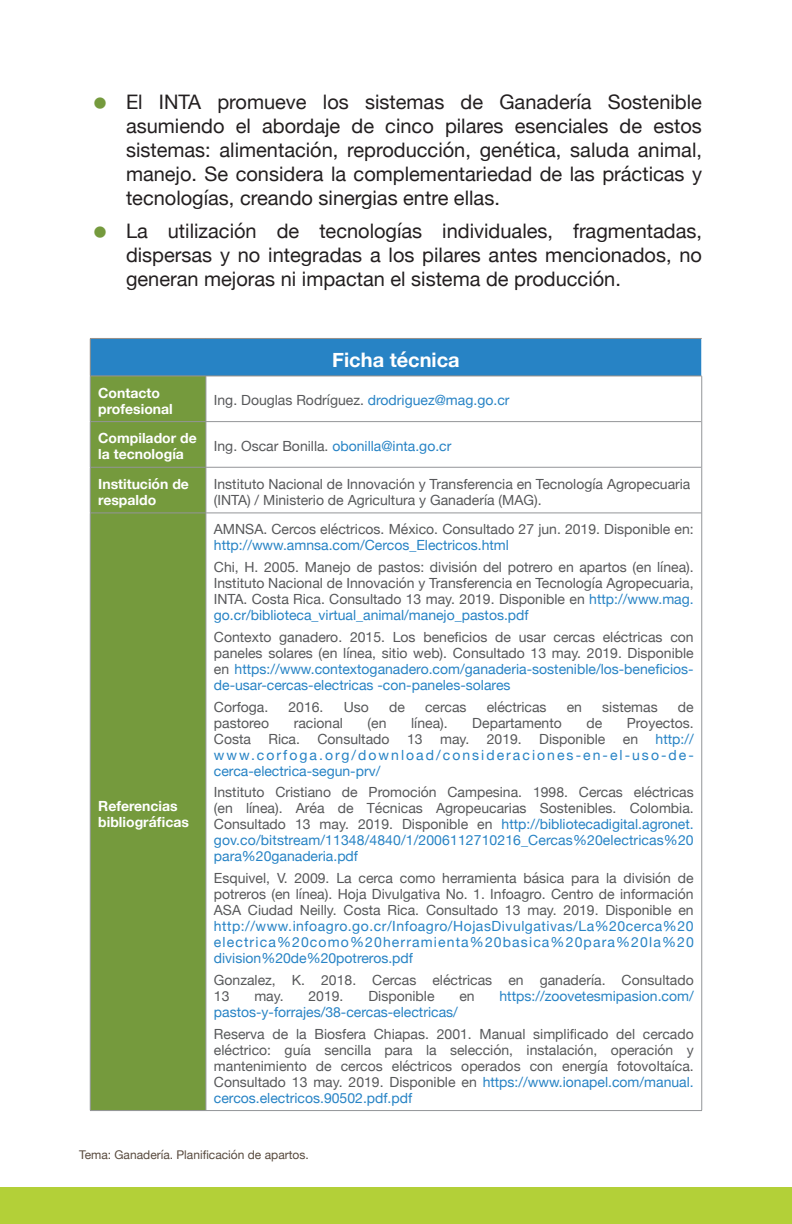
<style>
.page{position:relative;width:792px;height:1224px;background:#fff}
.page>*{position:absolute;margin:0;border:0;box-sizing:border-box;transform-origin:0 0}
.t1{font:20px/24px "Helvetica Neue";color:#231f20;text-align:justify}
.t2{font:700 20px "Helvetica Neue";color:#fff}
.t3{font:14px/16px "Helvetica Neue";color:#57585a;text-align:justify}
.t4{font:14px/16px "Helvetica Neue";color:#2783c5;text-align:justify}
.t5{font:700 14px/16px "Helvetica Neue";color:#fff}
.t6{font:12px "Helvetica Neue";color:#584a3e}
.s1{color:#2783c5}
.s2{color:#57585a}
</style>
<div class="page">
<div style="left:90px;top:338px;width:612px;height:38px;background:#2783c5"></div>
<div style="left:91px;top:377px;width:115px;height:733px;background:#759a3d"></div>
<hr style="left:90px;top:421px;width:116px;height:1px;background:#939598">
<hr style="left:90px;top:467px;width:116px;height:1px;background:#939598">
<hr style="left:90px;top:513px;width:116px;height:1px;background:#939598">
<hr style="left:206px;top:421px;width:495px;height:1px;background:#939598">
<hr style="left:206px;top:467px;width:495px;height:1px;background:#939598">
<hr style="left:206px;top:513px;width:495px;height:1px;background:#939598">
<hr style="left:701px;top:376px;width:1px;height:46px;background:#939598">
<hr style="left:701px;top:422px;width:1px;height:45px;background:#939598">
<hr style="left:701px;top:467px;width:1px;height:46px;background:#939598">
<hr style="left:701px;top:513px;width:1px;height:597px;background:#939598">
<hr style="left:206px;top:1110px;width:496px;height:1px;background:#939598">
<hr style="left:90px;top:376px;width:1px;height:45px;background:#939598">
<hr style="left:90px;top:422px;width:1px;height:45px;background:#939598">
<hr style="left:90px;top:468px;width:1px;height:45px;background:#939598">
<hr style="left:90px;top:513px;width:1px;height:597px;background:#939598">
<hr style="left:90px;top:1110px;width:116px;height:1px;background:#939598">
<hr style="left:206px;top:376px;width:1px;height:45px;background:#939598">
<hr style="left:206px;top:422px;width:1px;height:45px;background:#939598">
<hr style="left:206px;top:468px;width:1px;height:45px;background:#939598">
<hr style="left:206px;top:513px;width:1px;height:597px;background:#939598">
<hr style="left:90px;top:338px;width:116px;height:1px;background:#9d9289">
<hr style="left:90px;top:339px;width:1px;height:37px;background:#9d9289">
<hr style="left:206px;top:338px;width:496px;height:1px;background:#9d9289">
<hr style="left:206px;top:376px;width:496px;height:1px;background:#9d9289">
<hr style="left:701px;top:339px;width:1px;height:37px;background:#fff">
<hr style="left:90px;top:376px;width:116px;height:1px;background:#9d9289">
<div style="left:0;top:1188px;width:792px;height:36px;background:#b3d038"></div>
<p class="t1" style="left:126px;top:91px;width:578px">El INTA promueve los sistemas de Ganadería Sostenible asumiendo el abordaje de cinco pilares esenciales de estos sistemas: alimentación, reproducción, genética, saluda animal, manejo. Se considera la complementariedad de las prácticas y tecnologías, creando sinergias entre ellas.</p>
<h1 class="t1" style="left:126px;top:220px;width:578px">La utilización de tecnologías individuales, fragmentadas, dispersas y no integradas a los pilares antes mencionados, no generan mejoras ni impactan el sistema de producción.</h1>
<h1 class="t2" style="left:332px;top:344px;width:129px">Ficha técnica</h1>
<p class="t5" style="left:98px;top:385px;width:76px">Contacto profesional</p>
<p class="t3" style="left:214px;top:393px;width:297px">Ing. Douglas Rodríguez. <span class="s1">drodriguez@mag.go.cr</span></p>
<p class="t5" style="left:98px;top:431px;width:100px">Compilador de la tecnología</p>
<p class="t4" style="left:214px;top:439px;width:239px"><span class="s2">Ing. Oscar Bonilla.</span> obonilla@inta.go.cr</p>
<p class="t5" style="left:98px;top:476px;width:92px">Institución de respaldo</p>
<p class="t3" style="left:214px;top:477px;width:478px">Instituto Nacional de Innovación y Transferencia en Tecnología Agropecuaria (INTA) / Ministerio de Agricultura y Ganadería (MAG).</p>
<p class="t5" style="left:98px;top:798px;width:92px">Referencias bibliográficas</p>
<p class="t3" style="left:214px;top:522px;width:481px">AMNSA. Cercos eléctricos. México. Consultado 27 jun. 2019. Disponible en:</p>
<p class="t4" style="left:214px;top:538px;width:297px">http://www.amnsa.com/Cercos_Electricos.html</p>
<p class="t3" style="left:214px;top:560px;width:481px">Chi, H. 2005. Manejo de pastos: división del potrero en apartos (en línea).<br>Instituto Nacional de Innovación y Transferencia en Tecnología Agropecuaria, INTA. Costa Rica. Consultado 13 may. 2019. Disponible en <span class="s1">http://www.mag. go.cr/biblioteca_virtual_animal/manejo_pastos.pdf</span></p>
<p class="t3" style="left:214px;top:630px;width:481px">Contexto ganadero. 2015. Los beneficios de usar cercas eléctricas con paneles solares (en línea, sitio web). Consultado 13 may. 2019. Disponible en <span class="s1">https://www.contextoganadero.com/ganaderia-sostenible/los-beneficios&shy;de-usar-cercas-electricas -con-paneles-solares</span></p>
<p class="t3" style="left:214px;top:699px;width:56px">Corfoga.</p>
<p class="t3" style="left:289px;top:699px;width:37px">2016.</p>
<p class="t3" style="left:344px;top:699px;width:27px">Uso</p>
<p class="t3" style="left:389px;top:699px;width:17px">de</p>
<p class="t3" style="left:425px;top:699px;width:43px">cercas</p>
<p class="t3" style="left:487px;top:699px;width:61px">eléctricas</p>
<p class="t3" style="left:567px;top:699px;width:17px">en</p>
<p class="t3" style="left:602px;top:699px;width:57px">sistemas</p>
<p class="t3" style="left:678px;top:699px;width:17px">de</p>
<p class="t3" style="left:214px;top:715px;width:57px">pastoreo</p>
<p class="t3" style="left:294px;top:715px;width:51px">racional</p>
<p class="t3" style="left:368px;top:715px;width:20px">(en</p>
<p class="t3" style="left:411px;top:715px;width:38px">línea).</p>
<p class="t3" style="left:472px;top:715px;width:91px">Departamento</p>
<p class="t3" style="left:586px;top:715px;width:17px">de</p>
<p class="t4" style="left:214px;top:715px;width:481px;text-indent:413px"><span class="s2">Proyectos.<br>Costa Rica. Consultado 13 may. 2019. Disponible en</span> http:// www.corfoga.org/download/consideraciones-en-el-uso-de&shy;cerca-electrica-segun-prv/</p>
<p class="t3" style="left:214px;top:785px;width:481px">Instituto Cristiano de Promoción Campesina. 1998. Cercas eléctricas (en línea). Aréa de Técnicas Agropeucarias Sostenibles. Colombia.<br>Consultado 13 may. 2019. Disponible en <span class="s1">http://bibliotecadigital.agronet. gov.co/bitstream/11348/4840/1/2006112710216_Cercas%20electricas%20 para%20ganaderia.pdf</span></p>
<p class="t3" style="left:214px;top:871px;width:481px">Esquivel, V. 2009. La cerca como herramienta básica para la división de potreros (en línea). Hoja Divulgativa No. 1. Infoagro. Centro de información ASA Ciudad Neilly. Costa Rica. Consultado 13 may. 2019. Disponible en</p>
<p class="t4" style="left:214px;top:919px;width:481px">http://www.infoagro.go.cr/Infoagro/HojasDivulgativas/La%20cerca%20 electrica%20como%20herramienta%20basica%20para%20la%20 division%20de%20potreros.pdf</p>
<p class="t3" style="left:214px;top:973px;width:481px">Gonzalez, K. 2018. Cercas eléctricas en ganadería. Consultado<br>13</p>
<p class="t3" style="left:254px;top:989px;width:31px">may.</p>
<p class="t3" style="left:309px;top:989px;width:37px">2019.</p>
<p class="t3" style="left:368px;top:989px;width:68px">Disponible</p>
<p class="t3" style="left:459px;top:989px;width:17px">en</p>
<p class="t4" style="left:500px;top:989px;width:196px">https://zoovetesmipasion.com/</p>
<p class="t4" style="left:214px;top:1005px;width:245px">pastos-y-forrajes/38-cercas-electricas/</p>
<p class="t3" style="left:214px;top:1026px;width:481px">Reserva de la Biosfera Chiapas. 2001. Manual simplificado del cercado eléctrico: guía sencilla para la selección, instalación, operación y mantenimiento de cercos eléctricos operados con energía fotovoltaíca.<br>Consultado 13 may. 2019. Disponible en <span class="s1">https://www.ionapel.com/manual. cercos.electricos.90502.pdf.pdf</span></p>
<p class="t6" style="left:79px;top:1146px;width:231px">Tema: Ganadería. Planificación de apartos.</p>
</div>
